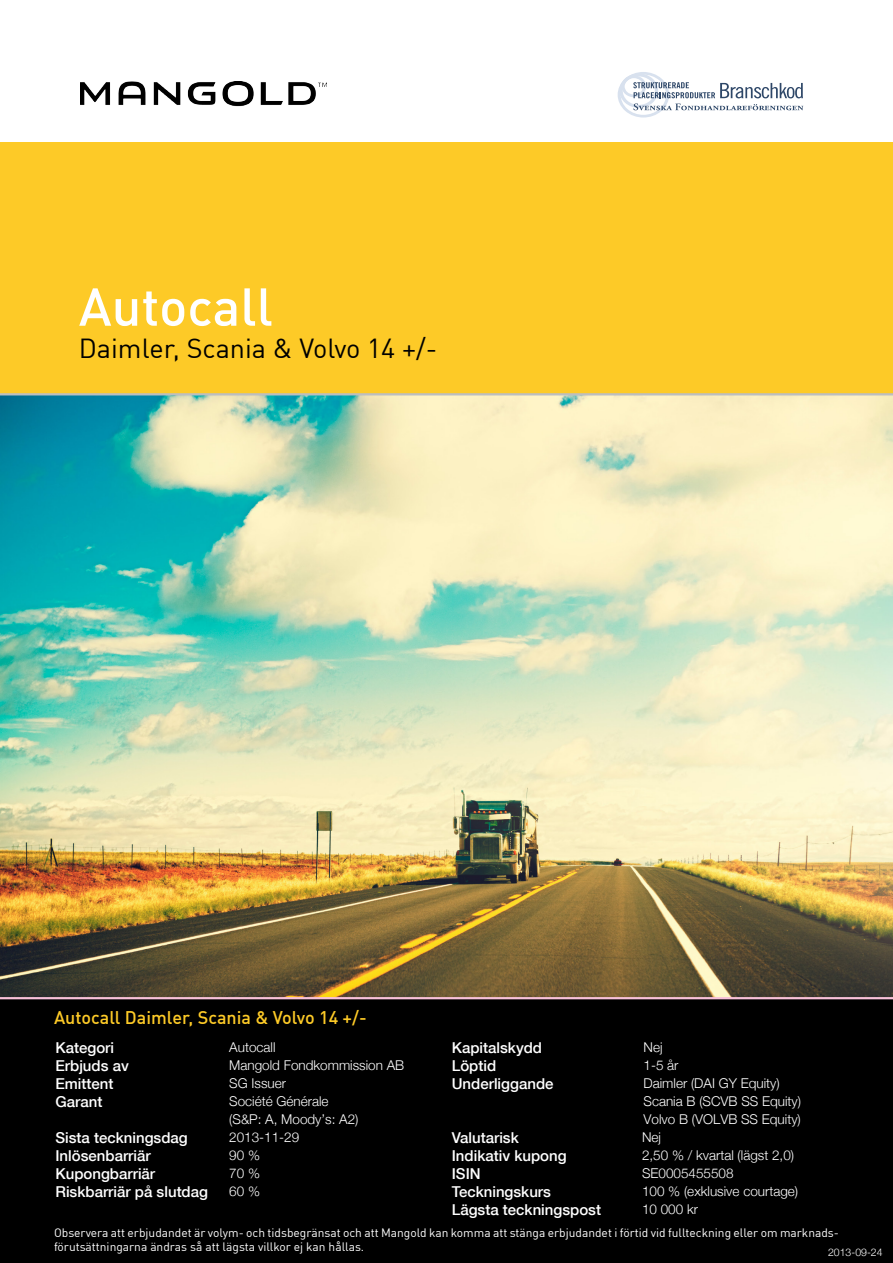
<style>
.page{position:relative;width:893px;height:1263px;background:#fff}
.page>*{position:absolute;margin:0;border:0;box-sizing:border-box;transform-origin:0 0}
.t1{font:500 52.5px "DIN Offc Pro";color:#fff}
.t2{font:27px "DIN Offc Pro";color:#000}
.t3{font:500 18px "DIN Offc Pro";color:#fdca27}
.t4{font:500 15px/18px "Helvetica Neue";color:#fff}
.t5{font:300 13.5px/18px "Helvetica Neue";color:#fff}
.t6{font:12px/13.5px "DIN Offc Pro";color:#fff}
.t7{font:300 10.5px "Helvetica Neue";color:#fff}
</style>
<div class="page">
<div style="left:0;top:142px;width:893px;height:253px;background:#fdca27"></div>
<div style="left:0;top:997px;width:893px;height:266px;background:#000"></div>
<img style="left:0;top:396px;width:893px;height:601px">
<hr style="left:0;top:393px;width:893px;height:2px;background:#bcbec0">
<hr style="left:0;top:997px;width:893px;height:2px;background:#f8c1d9">
<svg style="left:618px;top:72px;width:185px;height:46px"></svg>
<img style="left:81px;top:82px;width:246px;height:24px">
<h1 class="t1" style="left:79px;top:264px;width:196px">Autocall</h1>
<h2 class="t2" style="left:79px;top:327px;width:360px">Daimler, Scania &amp; Volvo 14 +/-</h2>
<h3 class="t3" style="left:54px;top:1002px;width:314px">Autocall Daimler, Scania &amp; Volvo 14 +/-</h3>
<p class="t4" style="left:55px;top:1038px;width:75px">Kategori<br>Erbjuds av<br>Emittent<br>Garant</p>
<p class="t4" style="left:55px;top:1128px;width:154px">Sista teckningsdag<br>Inlösenbarriär<br>Kupongbarriär<br>Riskbarriär på slutdag</p>
<p class="t5" style="left:229px;top:1038px;width:177px">Autocall<br>Mangold Fondkommission AB<br>SG Issuer<br>Société Générale<br>(S&amp;P: A, Moody’s: A2)<br>2013-11-29<br>90 %<br>70 %<br>60 %</p>
<p class="t4" style="left:452px;top:1038px;width:103px">Kapitalskydd<br>Löptid<br>Underliggande</p>
<p class="t4" style="left:452px;top:1128px;width:151px">Valutarisk<br>Indikativ kupong<br>ISIN<br>Teckningskurs<br>Lägsta teckningspost</p>
<p class="t5" style="left:642px;top:1037px;width:161px">Nej<br>1-5 år<br>Daimler (DAI GY Equity)<br>Scania B (SCVB SS Equity)<br>Volvo B (VOLVB SS Equity)<br>Nej<br>2,50 % / kvartal (lägst 2,0)<br>SE0005455508<br>100 % (exklusive courtage)<br>10 000 kr</p>
<p class="t6" style="left:54px;top:1225px;width:786px">Observera att erbjudandet är volym- och tidsbegränsat och att Mangold kan komma att stänga erbjudandet i förtid vid fullteckning eller om marknads&shy;förutsättningarna ändras så att lägsta villkor ej kan hållas.</p>
<p class="t7" style="left:828px;top:1246px;width:56px">2013-09-24</p>
</div>
